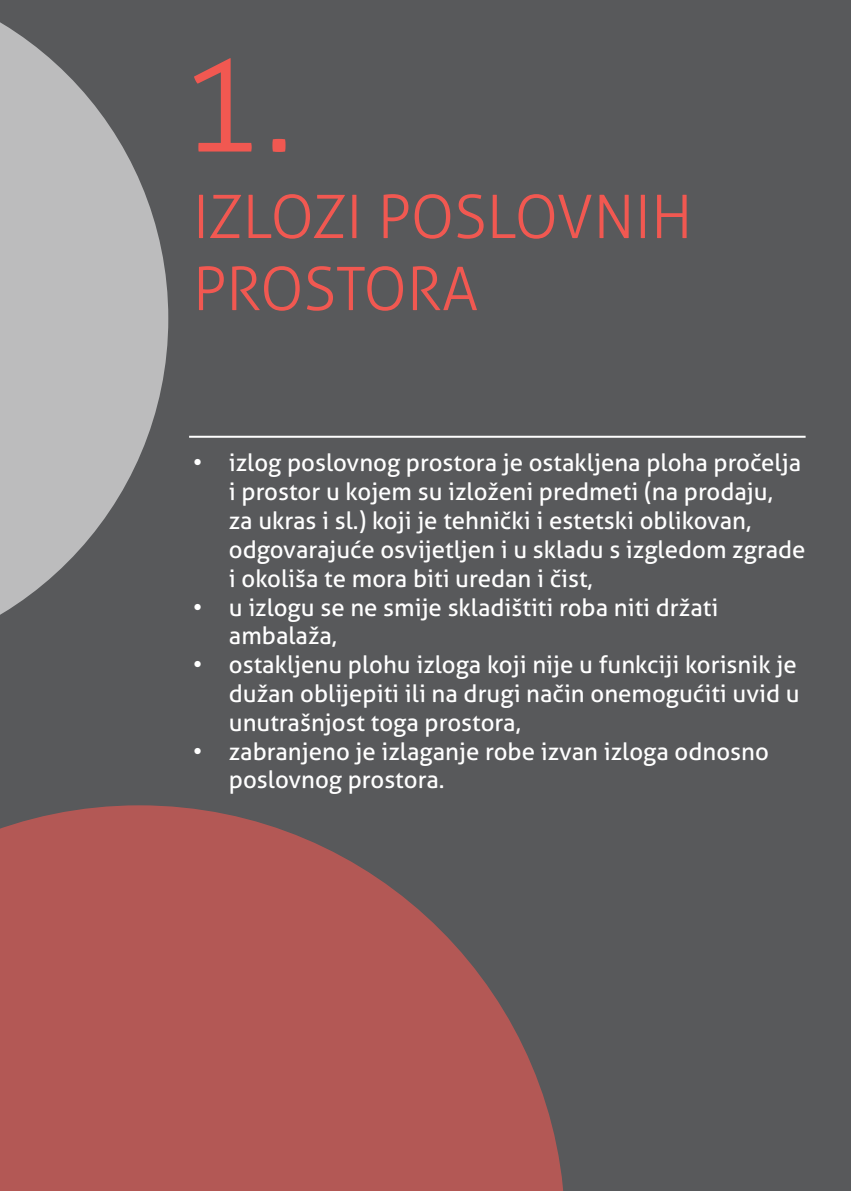
<style>
.page{position:relative;width:851px;height:1191px;background:#fff}
.page>*{position:absolute;margin:0;border:0;box-sizing:border-box;transform-origin:0 0}
.t1{font:300 144px "Aller";color:#f15851}
.t2{font:300 60px/72px "Aller";color:#f15851}
.t3{font:24px/28.8px "Aller";color:#fff}
</style>
<div class="page">
<div style="left:0;top:0;width:850px;height:1191px;background:#58595b"></div>
<svg style="left:0;top:22px;width:168px;height:593px;fill:#bcbcbd"></svg>
<hr style="left:189px;top:436px;width:616px;height:2px;background:#fff">
<svg style="left:0;top:805px;width:564px;height:386px;fill:#b35855"></svg>
<h1 class="t1" style="left:178px;top:14px;width:117px">1.</h1>
<h2 class="t2" style="left:193px;top:181px;width:501px">IZLOZI POSLOVNIH<br>PROSTORA</h2>
<p class="t3" style="left:229px;top:448px;width:578px;text-indent:-36px">• izlog poslovnog prostora je ostakljena ploha pročelja i prostor u kojem su izloženi predmeti (na prodaju,<br>za ukras i sl.) koji je tehnički i estetski oblikovan, odgovarajuće osvijetljen i u skladu s izgledom zgrade i okoliša te mora biti uredan i čist,</p>
<p class="t3" style="left:229px;top:592px;width:491px;text-indent:-36px">• u izlogu se ne smije skladištiti roba niti držati ambalaža,</p>
<p class="t3" style="left:229px;top:650px;width:572px;text-align:justify;text-indent:-36px">• ostakljenu plohu izloga koji nije u funkciji korisnik je dužan oblijepiti ili na drugi način onemogućiti uvid u unutrašnjost toga prostora,</p>
<p class="t3" style="left:229px;top:736px;width:541px;text-indent:-36px">• zabranjeno je izlaganje robe izvan izloga odnosno poslovnog prostora.</p>
</div>
